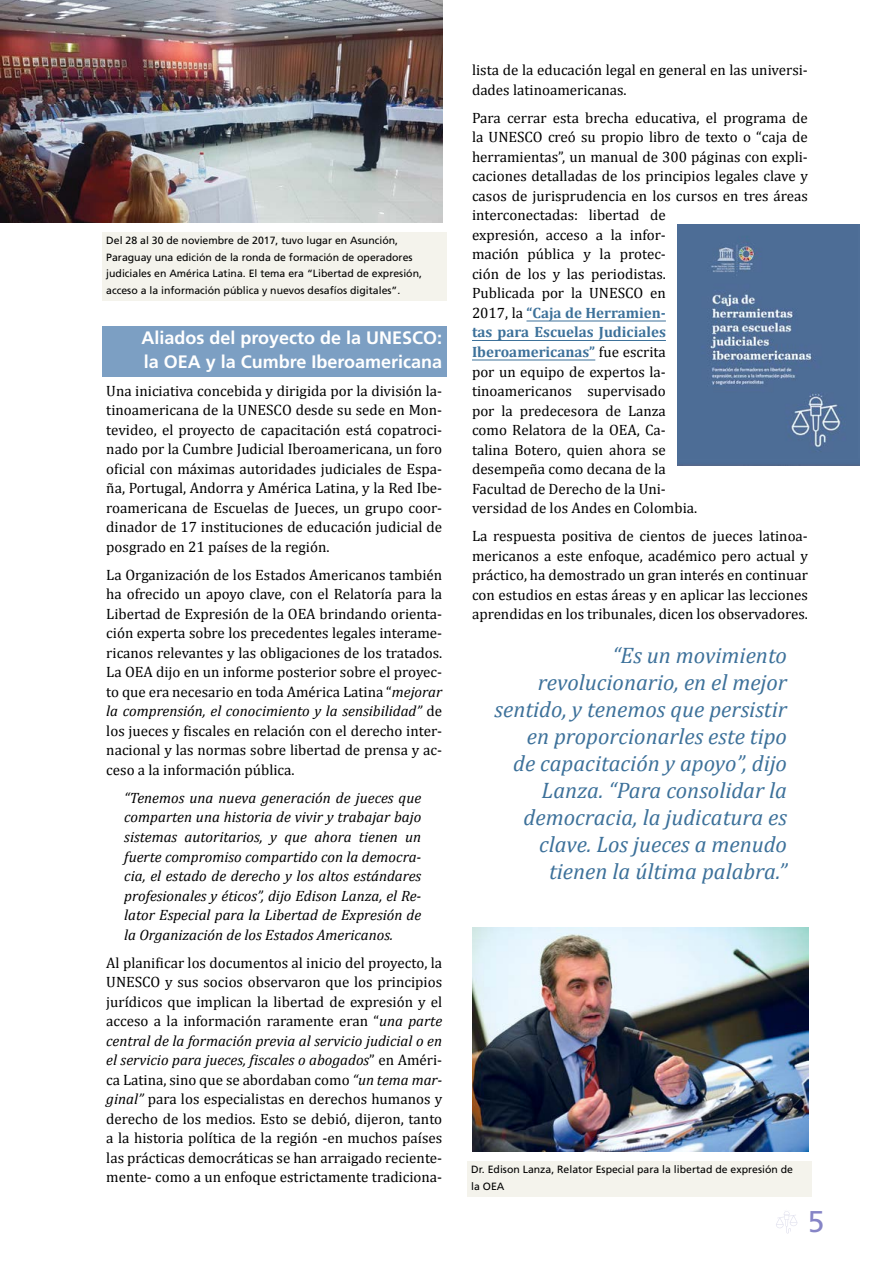
<style>
.page{position:relative;width:893px;height:1263px;background:#fff}
.page>*{position:absolute;margin:0;border:0;box-sizing:border-box;transform-origin:0 0}
.t1{font:30px "Frutiger LT Std";color:#8685c6}
.t2{font:italic 22.5px/27px "Cambria";color:#3d719a;text-align:right}
.t3{font:700 18px/24px "Frutiger LT Std";color:#fff}
.t4{font:15px/19.5px "Cambria";color:#000;text-align:justify}
.t5{font:italic 15px/19.5px "Cambria";color:#000;text-align:justify}
.t6{font:10.5px/16.5px "Frutiger LT Std";color:#000}
.s1{font-style:italic}
.s2{font-weight:700;color:#3d719a}
</style>
<div class="page">
<svg style="left:776px;top:1211px;width:21px;height:22px"></svg>
<div style="left:102px;top:326px;width:344px;height:51px;background:#7c9fc3"></div>
<hr style="left:526px;top:321px;width:140px;height:1px;background:#3d719a">
<hr style="left:472px;top:340px;width:194px;height:1px;background:#3d719a">
<hr style="left:472px;top:360px;width:123px;height:1px;background:#3d719a">
<img style="left:0;top:0;width:442px;height:222px">
<div style="left:102px;top:232px;width:344px;height:69px;background:#f4f3ec"></div>
<img style="left:473px;top:927px;width:336px;height:224px">
<div style="left:467px;top:1161px;width:344px;height:36px;background:#f4f3ec"></div>
<img style="left:678px;top:224px;width:181px;height:242px">
<p class="t6" style="left:106px;top:233px;width:317px">Del 28 al 30 de noviembre de 2017, tuvo lugar en Asunción, Paraguay una edición de la ronda de formación de operadores judiciales en América Latina. El tema era “Libertad de expresión, acceso a la información pública y nuevos desafíos digitales”.</p>
<p class="t3" style="left:141px;top:326px;width:302px">Aliados del proyecto de la UNESCO: la OEA y la Cumbre Iberoamericana</p>
<p class="t4" style="left:106px;top:381px;width:337px">Una iniciativa concebida y dirigida por la división la&shy;tinoamericana de la UNESCO desde su sede en Mon&shy;tevideo, el proyecto de capacitación está copatroci&shy;nado por la Cumbre Judicial Iberoamericana, un foro oficial con máximas autoridades judiciales de Espa&shy;ña, Portugal, Andorra y América Latina, y la Red Ibe&shy;roamericana de Escuelas de Jueces, un grupo coor&shy;dinador de 17 instituciones de educación judicial de posgrado en 21 países de la región.</p>
<p class="t4" style="left:106px;top:565px;width:337px">La Organización de los Estados Americanos también ha ofrecido un apoyo clave, con el Relatoría para la Libertad de Expresión de la OEA brindando orienta&shy;ción experta sobre los precedentes legales interame&shy;ricanos relevantes y las obligaciones de los tratados.<br>La OEA dijo en un informe posterior sobre el proyec&shy;to que era necesario en toda América Latina “<span class="s1">mejorar la comprensión, el conocimiento y la sensibilidad”</span> de los jueces y fiscales en relación con el derecho inter&shy;nacional y las normas sobre libertad de prensa y ac&shy;ceso a la información pública.</p>
<p class="t5" style="left:124px;top:787px;width:299px">“Tenemos una nueva generación de jueces que comparten una historia de vivir y trabajar bajo sistemas autoritarios, y que ahora tienen un fuerte compromiso compartido con la democra&shy;cia, el estado de derecho y los altos estándares profesionales y éticos”, dijo Edison Lanza, el Re&shy;lator Especial para la Libertad de Expresión de la Organización de los Estados Americanos.</p>
<p class="t4" style="left:106px;top:952px;width:337px">Al planificar los documentos al inicio del proyecto, la UNESCO y sus socios observaron que los principios jurídicos que implican la libertad de expresión y el acceso a la información raramente eran “<span class="s1">una parte central de la formación previa al servicio judicial o en el servicio para jueces, fiscales o abogados</span>” en Améri&shy;ca Latina, sino que se abordaban como <span class="s1">“un tema mar&shy;ginal”</span> para los especialistas en derechos humanos y derecho de los medios. Esto se debió, dijeron, tanto a la historia política de la región -en muchos países las prácticas democráticas se han arraigado reciente&shy;mente- como a un enfoque estrictamente tradiciona-</p>
<p class="t4" style="left:472px;top:61px;width:337px">lista de la educación legal en general en las universi&shy;dades latinoamericanas.</p>
<p class="t4" style="left:472px;top:108px;width:337px;text-align:left">Para cerrar esta brecha educativa, el programa de la UNESCO creó su propio libro de texto o “caja de herramientas”, un manual de 300 páginas con expli&shy;caciones detalladas de los principios legales clave y casos de jurisprudencia en los cursos en tres áreas interconectadas: libertad de<br>expresión, acceso a la infor-<br>mación pública y la protec-<br>ción de los y las periodistas.<br>Publicada por la UNESCO en<br>2017, la <span class="s2">“Caja de Herramien-<br>tas para Escuelas Judiciales<br>Iberoamericanas”</span> fue escrita<br>por un equipo de expertos la-<br>tinoamericanos supervisado<br>por la predecesora de Lanza<br>como Relatora de la OEA, Ca-<br>talina Botero, quien ahora se<br>desempeña como decana de la<br>Facultad de Derecho de la Uni-<br>versidad de los Andes en Colombia.</p>
<p class="t4" style="left:472px;top:526px;width:337px">La respuesta positiva de cientos de jueces latinoa&shy;mericanos a este enfoque, académico pero actual y práctico, ha demostrado un gran interés en continuar con estudios en estas áreas y en aplicar las lecciones aprendidas en los tribunales, dicen los observadores.</p>
<p class="t2" style="left:494px;top:641px;width:294px">“Es un movimiento revolucionario, en el mejor sentido, y tenemos que persistir en proporcionarles este tipo<br>de capacitación y apoyo”, dijo<br>Lanza. “Para consolidar la democracia, la judicatura es clave. Los jueces a menudo tienen la última palabra.”</p>
<p class="t6" style="left:471px;top:1161px;width:323px">Dr. Edison Lanza, Relator Especial para la libertad de expresión de la OEA</p>
<h1 class="t1" style="left:808px;top:1204px;width:18px">5</h1>
</div>
